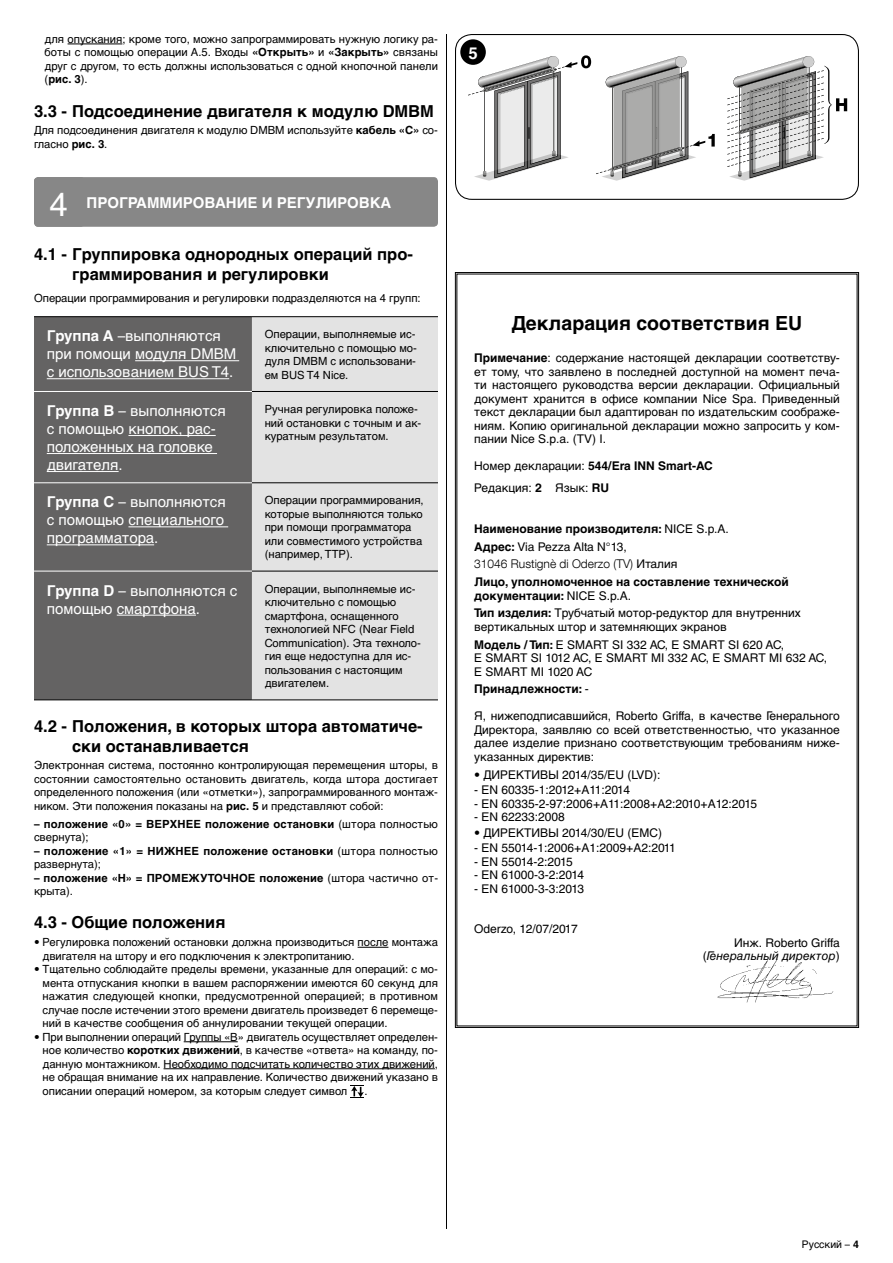
<style>
.page{position:relative;width:893px;height:1263px;background:#fff}
.page>*{position:absolute;margin:0;border:0;box-sizing:border-box;transform-origin:0 0}
.t1{font:700 19.5px "Helvetica Cyr";color:#000}
.t2{font:700 16.5px/19.8px "Helvetica Cyr";color:#000}
.t3{font:700 16.5px "Helvetica Cyr";color:#fff}
.t4{font:15px/18px "Helvetica Cyr Upright";color:#fff}
.t5{font:700 15px "Helvetica Cyr";color:#fff}
.t6{font:12px/13.5px "Helvetica Cyr Upright";color:#000;text-align:justify}
.t7{font:700 12px/13.5px "Helvetica Cyr";color:#000}
.t8{font:300 12px "Helvetica Neue LT Com";color:#000}
.t9{font:12px "Helvetica Cyr Inclined";color:#000}
.t10{font:12px "Helvetica Cyr Upright";letter-spacing:-.02em;color:#000}
.t11{font:11.25px/13.5px "Helvetica Cyr Upright";color:#000;text-align:justify}
.t12{font:700 11.25px "Helvetica Cyr";letter-spacing:.015em;color:#000}
.t13{font:10.5px "Helvetica Cyr Upright";color:#000}
.s1{font-family:"Helvetica Cyr";font-weight:700}
.s2{font-family:"Helvetica Cyr Upright";font-weight:400}
.s3{font-family:"Helvetica Cyr Upright";font-weight:400;font-size:33px}
.s4{font-family:"Helvetica Cyr Upright"}
</style>
<div class="page">
<hr style="left:68px;top:44px;width:54px;height:1px;background:#000">
<hr style="left:358px;top:947px;width:30px;height:1px;background:#000">
<hr style="left:184px;top:1041px;width:54px;height:1px;background:#000">
<hr style="left:164px;top:1068px;width:271px;height:1px;background:#000">
<div style="left:34px;top:177px;width:404px;height:50px;background:#878787;border-radius:4px"></div>
<div style="left:34px;top:317px;width:218px;height:383px;background:#646363"></div>
<div style="left:252px;top:317px;width:186px;height:383px;background:#e3e3e3"></div>
<hr style="left:34px;top:316px;width:218px;height:1px;background:#000">
<hr style="left:252px;top:316px;width:186px;height:1px;background:#000">
<hr style="left:252px;top:391px;width:186px;height:1px;background:#000">
<hr style="left:252px;top:482px;width:186px;height:1px;background:#000">
<hr style="left:252px;top:571px;width:186px;height:1px;background:#000">
<hr style="left:252px;top:700px;width:186px;height:1px;background:#000">
<hr style="left:34px;top:391px;width:218px;height:1px;background:#fff">
<hr style="left:34px;top:571px;width:218px;height:1px;background:#fff">
<hr style="left:34px;top:700px;width:218px;height:1px;background:#000">
<hr style="left:34px;top:482px;width:218px;height:1px;background:#fff">
<hr style="left:135px;top:360px;width:104px;height:1px;background:#fff">
<hr style="left:47px;top:378px;width:182px;height:1px;background:#fff">
<hr style="left:128px;top:435px;width:88px;height:1px;background:#fff">
<hr style="left:47px;top:453px;width:170px;height:1px;background:#fff">
<hr style="left:47px;top:471px;width:72px;height:1px;background:#fff">
<hr style="left:128px;top:526px;width:100px;height:1px;background:#fff">
<hr style="left:47px;top:544px;width:107px;height:1px;background:#fff">
<hr style="left:117px;top:615px;width:79px;height:1px;background:#fff">
<svg style="left:351px;top:1085px;width:13px;height:13px"></svg>
<hr style="left:446px;top:34px;width:1px;height:1195px;background:#000">
<svg style="left:455px;top:272px;width:404px;height:756px"></svg>
<svg style="left:468px;top:55px;width:247px;height:126px"></svg>
<svg style="left:727px;top:56px;width:120px;height:125px"></svg>
<div style="left:455px;top:34px;width:404px;height:166px;border:1px solid #000;border-radius:16px"></div>
<div style="left:460px;top:39px;width:26px;height:26px;background:#000;border-radius:50%"></div>
<p class="t11" style="left:45px;top:32px;width:395px">для опускания; кроме того, можно запрограммировать нужную логику ра&shy;боты с помощью операции A.5. Входы <span class="s1">«Открыть»</span> и <span class="s1">«Закрыть»</span> связаны друг с другом, то есть должны использоваться с одной кнопочной панели</p>
<p class="t12" style="left:45px;top:73px;width:45px"><span class="s2">(</span>рис. 3<span class="s2">).</span></p>
<h2 class="t2" style="left:34px;top:101px;width:401px">3.3 - Подсоединение двигателя к модулю DMBM</h2>
<p class="t11" style="left:34px;top:124px;width:405px">Для подсоединения двигателя к модулю DMBM используйте <span class="s1">кабель «C»</span> со&shy;гласно <span class="s1">рис. 3</span>.</p>
<h3 class="t5" style="left:50px;top:194px;width:343px"><span class="s3">4</span> ПРОГРАММИРОВАНИЕ И РЕГУЛИРОВКА</h3>
<h2 class="t2" style="left:72px;top:244px;width:342px;text-indent:-38px">4.1 - Группировка однородных операций про&shy;граммирования и регулировки</h2>
<p class="t11" style="left:34px;top:291px;width:388px">Операции программирования и регулировки подразделяются на 4 групп:</p>
<h3 class="t4" style="left:47px;top:327px;width:191px"><span class="s1">Группа A</span> –выполняются при помощи модуля DMBM с использованием BUS T4.</h3>
<p class="t11" style="left:265px;top:328px;width:154px">Операции, выполняемые ис&shy;ключительно с помощью мо&shy;дуля DMBM с использовани&shy;ем BUS T4 Nice.</p>
<h3 class="t4" style="left:47px;top:402px;width:181px"><span class="s1">Группа B</span> – выполняются с помощью кнопок, рас&shy;положенных на головке двигателя.</h3>
<p class="t11" style="left:265px;top:402px;width:158px;text-align:left">Ручная регулировка положе&shy;ний остановки с точным и ак&shy;куратным результатом.</p>
<h3 class="t4" style="left:47px;top:493px;width:181px;text-align:justify"><span class="s1">Группа C</span> – выполняются с помощью специального программатора.</h3>
<p class="t11" style="left:265px;top:494px;width:161px;text-align:left">Операции программирования, которые выполняются только при помощи программатора или совместимого устройства (например, TTP).</p>
<h3 class="t4" style="left:47px;top:581px;width:192px"><span class="s1">Группа D</span> – выполняются с помощью смартфона.</h3>
<p class="t11" style="left:265px;top:582px;width:158px;text-align:left">Операции, выполняемые ис&shy;ключительно с помощью смартфона, оснащенного технологией NFC (Near Field<br>Communication). Эта техноло&shy;гия еще недоступна для ис&shy;пользования с настоящим двигателем.</p>
<h2 class="t2" style="left:72px;top:716px;width:352px;text-indent:-38px">4.2 - Положения, в которых штора автоматиче&shy;ски останавливается</h2>
<p class="t11" style="left:34px;top:759px;width:405px">Электронная система, постоянно контролирующая перемещения шторы, в состоянии самостоятельно остановить двигатель, когда штора достигает определенного положения (или «отметки»), запрограммированного монтаж&shy;ником. Эти положения показаны на <span class="s1">рис. 5</span> и представляют собой:</p>
<p class="t12" style="left:34px;top:817px;width:405px">– положение «0» = ВЕРХНЕЕ положение остановки <span class="s2">(штора полностью</span></p>
<p class="t11" style="left:34px;top:830px;width:56px">свернута);</p>
<p class="t12" style="left:34px;top:844px;width:405px">– положение «1» = НИЖНЕЕ положение остановки <span class="s2">(штора полностью</span></p>
<p class="t11" style="left:34px;top:857px;width:68px">развернута);</p>
<p class="t12" style="left:34px;top:871px;width:406px">– положение «H» = ПРОМЕЖУТОЧНОЕ положение <span class="s2">(штора частично от-</span></p>
<p class="t11" style="left:34px;top:884px;width:40px">крыта).</p>
<h2 class="t2" style="left:34px;top:913px;width:193px">4.3 - Общие положения</h2>
<p class="t11" style="left:43px;top:935px;width:397px;text-indent:-9px">• Регулировка положений остановки должна производиться после монтажа двигателя на штору и его подключения к электропитанию.</p>
<p class="t11" style="left:43px;top:962px;width:397px;text-indent:-9px">• Тщательно соблюдайте пределы времени, указанные для операций: с мо&shy;мента отпускания кнопки в вашем распоряжении имеются 60 секунд для нажатия следующей кнопки, предусмотренной операцией; в противном случае после истечении этого времени двигатель произведет 6 перемеще&shy;ний в качестве сообщения об аннулировании текущей операции.</p>
<p class="t11" style="left:43px;top:1030px;width:397px;text-indent:-9px">• При выполнении операций Группы «B» двигатель осуществляет определен&shy;ное количество <span class="s1">коротких движений</span>, в качестве «ответа» на команду, по&shy;данную монтажником. Необходимо подсчитать количество этих движений, не обращая внимание на их направление. Количество движений указано в описании операций номером, за которым следует символ</p>
<p class="t11" style="left:364px;top:1084px;width:5px">.</p>
<h2 class="t3" style="left:468px;top:43px;width:11px">5</h2>
<h1 class="t1" style="left:512px;top:311px;width:292px">Декларация соответствия EU</h1>
<p class="t6" style="left:474px;top:351px;width:367px"><span class="s1">Примечание</span>: содержание настоящей декларации соответству&shy;ет тому, что заявлено в последней доступной на момент печа&shy;ти настоящего руководства версии декларации. Официальный документ хранится в офисе компании Nice Spa. Приведенный текст декларации был адаптирован по издательским соображе&shy;ниям. Копию оригинальной декларации можно запросить у ком&shy;пании Nice S.p.a. (TV) I.</p>
<p class="t7" style="left:474px;top:459px;width:240px"><span class="s2">Номер декларации:</span> 544/Era INN Smart-AC</p>
<p class="t6" style="left:474px;top:481px;width:136px">Редакция: <span class="s1">2</span> Язык: <span class="s1">RU</span></p>
<p class="t7" style="left:474px;top:522px;width:256px">Наименование производителя: <span class="s2">NICE S.p.A.</span></p>
<p class="t6" style="left:474px;top:540px;width:154px"><span class="s1">Адрес:</span> Via Pezza Alta N°13,</p>
<p class="t8" style="left:474px;top:557px;width:205px">31046 Rustignè di Oderzo (TV) <span class="s2">Италия</span></p>
<p class="t7" style="left:474px;top:575px;width:316px">Лицо, уполномоченное на составление технической документации: <span class="s2">NICE S.p.A.</span></p>
<p class="t6" style="left:474px;top:606px;width:328px"><span class="s1">Тип изделия:</span> Трубчатый мотор-редуктор для внутренних вертикальных штор и затемняющих экранов</p>
<p class="t6" style="left:474px;top:638px;width:354px;text-align:left"><span class="s1">Модель / Тип:</span> E SMART SI 332 AC, E SMART SI 620 AC,<br>E SMART SI 1012 AC, E SMART MI 332 AC, E SMART MI 632 AC,<br>E SMART MI 1020 AC</p>
<p class="t7" style="left:474px;top:682px;width:116px">Принадлежности: <span class="s2">-</span></p>
<p class="t6" style="left:474px;top:709px;width:367px">Я, нижеподписавшийся, Roberto Griffa, в качестве Генерального Директора, заявляю со всей ответственностью, что указанное далее изделие признано соответствующим требованиям ниже&shy;указанных директив:</p>
<p class="t6" style="left:474px;top:768px;width:188px">• ДИРЕКТИВЫ 2014/35/EU (LVD):</p>
<p class="t6" style="left:474px;top:783px;width:157px">- EN 60335-1:2012+A11:2014</p>
<p class="t6" style="left:474px;top:797px;width:284px">- EN 60335-2-97:2006+A11:2008+A2:2010+A12:2015</p>
<p class="t6" style="left:474px;top:810px;width:92px">- EN 62233:2008</p>
<p class="t6" style="left:474px;top:826px;width:190px">• ДИРЕКТИВЫ 2014/30/EU (EMC)</p>
<p class="t6" style="left:474px;top:841px;width:203px">- EN 55014-1:2006+A1:2009+A2:2011</p>
<p class="t10" style="left:474px;top:855px;width:100px">- EN 55014-2:2015</p>
<p class="t6" style="left:474px;top:868px;width:112px">- EN 61000-3-2:2014</p>
<p class="t6" style="left:474px;top:882px;width:112px">- EN 61000-3-3:2013</p>
<p class="t6" style="left:474px;top:922px;width:105px">Oderzo, 12/07/2017</p>
<p class="t6" style="left:734px;top:936px;width:107px">Инж. Roberto Griffa</p>
<p class="t9" style="left:703px;top:949px;width:139px"><span class="s4">(</span>Генеральный директор<span class="s4">)</span></p>
<p class="t13" style="left:802px;top:1238px;width:58px">Русский – <span class="s1">4</span></p>
</div>
